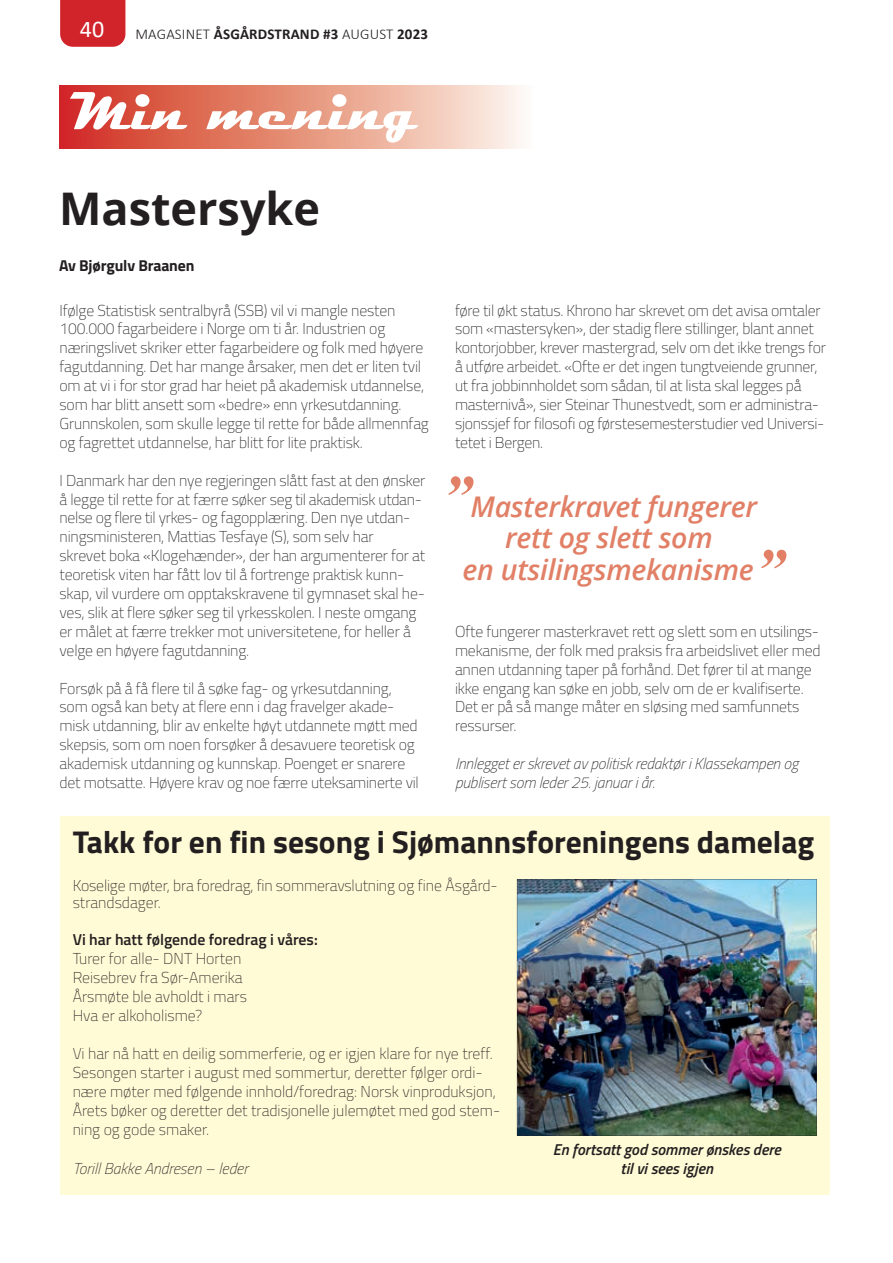
<style>
.page{position:relative;width:893px;height:1263px;background:#fff}
.page>*{position:absolute;margin:0;border:0;box-sizing:border-box;transform-origin:0 0}
.t1{font:700 54px "Magneto";color:#fff}
.t2{font:700 45px "Open Sans";color:#231f20}
.t3{font:700 31.5px "Titillium Web";color:#231f20}
.t4{font:italic 600 28.5px "Open Sans";letter-spacing:-.01em;color:#e18066}
.t5{font:24px "Calibri";color:#fff}
.t6{font:200 15.75px/18.9px "Titillium Web";letter-spacing:-.01em;color:#231f20}
.t7{font:italic 200 15.75px/18.9px "Titillium Web";letter-spacing:-.01em;color:#231f20}
.t8{font:italic 600 15.75px/18.9px "Titillium Web";color:#231f20;text-align:center}
.t9{font:600 15.75px "Titillium Web";color:#231f20}
.t10{font:700 15.75px "Titillium Web";letter-spacing:-.01em;color:#231f20}
.t11{font:700 15px "Calibri";letter-spacing:.01em;color:#231f20}
.s1{font-weight:300}
.s2{font-family:"Times New Roman";font-weight:700;font-size:60px}
</style>
<div class="page">
<div style="left:60px;top:0;width:65px;height:47px;background:#d1232a"></div>
<svg style="left:60px;top:85px;width:462px;height:64px;background:#e58e7c"></svg>
<div style="left:60px;top:816px;width:769px;height:379px;background:#fffbd6"></div>
<img style="left:517px;top:879px;width:300px;height:256px">
<h3 class="t5" style="left:80px;top:13px;width:26px">40</h3>
<p class="t11" style="left:135px;top:23px;width:294px"><span class="s1">MAGASINET</span> ÅSGÅRDSTRAND #3 <span class="s1">AUGUST</span> 2023</p>
<h1 class="t1" style="left:70px;top:80px;width:349px">Min mening</h1>
<h2 class="t2" style="left:59px;top:177px;width:263px">Mastersyke</h2>
<p class="t10" style="left:59px;top:253px;width:137px">Av Bjørgulv Braanen</p>
<p class="t6" style="left:60px;top:300px;width:371px">Ifølge Statistisk sentralbyrå (SSB) vil vi mangle nesten 100.000 fagarbeidere i Norge om ti år. Industrien og næringslivet skriker etter fagarbeidere og folk med høyere fagutdanning. Det har mange årsaker, men det er liten tvil om at vi i for stor grad har heiet på akademisk utdannelse, som har blitt ansett som «bedre» enn yrkesutdanning.<br>Grunnskolen, som skulle legge til rette for både allmennfag og fagrettet utdannelse, har blitt for lite praktisk.</p>
<p class="t6" style="left:60px;top:470px;width:367px">I Danmark har den nye regjeringen slått fast at den ønsker å legge til rette for at færre søker seg til akademisk utdan&shy;nelse og flere til yrkes- og fagopplæring. Den nye utdan&shy;ningsministeren, Mattias Tesfaye (S), som selv har<br>skrevet boka «Klogehænder», der han argumenterer for at teoretisk viten har fått lov til å fortrenge praktisk kunn&shy;skap, vil vurdere om opptakskravene til gymnaset skal he&shy;ves, slik at flere søker seg til yrkesskolen. I neste omgang er målet at færre trekker mot universitetene, for heller å velge en høyere fagutdanning.</p>
<p class="t6" style="left:60px;top:678px;width:361px">Forsøk på å få flere til å søke fag- og yrkesutdanning, som også kan bety at flere enn i dag fravelger akade&shy;misk utdanning, blir av enkelte høyt utdannete møtt med skepsis, som om noen forsøker å desavuere teoretisk og akademisk utdanning og kunnskap. Poenget er snarere det motsatte. Høyere krav og noe færre uteksaminerte vil</p>
<p class="t6" style="left:455px;top:300px;width:372px">føre til økt status. Khrono har skrevet om det avisa omtaler som «mastersyken», der stadig flere stillinger, blant annet kontorjobber, krever mastergrad, selv om det ikke trengs for å utføre arbeidet. «Ofte er det ingen tungtveiende grunner, ut fra jobbinnholdet som sådan, til at lista skal legges på masternivå», sier Steinar Thunestvedt, som er administra&shy;sjonssjef for filosofi og førstesemesterstudier ved Universi&shy;tetet i Bergen.</p>
<h3 class="t4" style="left:441px;top:487px;width:317px"><span class="s2">”</span>Masterkravet fungerer</h3>
<h3 class="t4" style="left:505px;top:518px;width:209px">rett og slett som</h3>
<h3 class="t4" style="left:463px;top:550px;width:323px">en utsilingsmekanisme<span class="s2">”</span></h3>
<p class="t6" style="left:455px;top:621px;width:367px">Ofte fungerer masterkravet rett og slett som en utsilings&shy;mekanisme, der folk med praksis fra arbeidslivet eller med annen utdanning taper på forhånd. Det fører til at mange ikke engang kan søke en jobb, selv om de er kvalifiserte.<br>Det er på så mange måter en sløsing med samfunnets ressurser.</p>
<p class="t7" style="left:455px;top:753px;width:345px">Innlegget er skrevet av politisk redaktør i Klassekampen og publisert som leder 25. januar i år.</p>
<h3 class="t3" style="left:73px;top:818px;width:743px">Takk for en fin sesong i Sjømannsforeningens damelag</h3>
<p class="t6" style="left:73px;top:876px;width:427px;line-height:16.6px">Koselige møter, bra foredrag, fin sommeravslutning og fine Åsgård&shy;strandsdager.</p>
<p class="t9" style="left:73px;top:928px;width:247px">Vi har hatt følgende foredrag i våres:</p>
<p class="t6" style="left:73px;top:949px;width:176px">Turer for alle- DNT Horten<br>Reisebrev fra Sør-Amerika<br>Årsmøte ble avholdt i mars<br>Hva er alkoholisme?</p>
<p class="t6" style="left:73px;top:1043px;width:429px">Vi har nå hatt en deilig sommerferie, og er igjen klare for nye treff.<br>Sesongen starter i august med sommertur, deretter følger ordi&shy;nære møter med følgende innhold/foredrag: Norsk vinproduksjon, Årets bøker og deretter det tradisjonelle julemøtet med god stem&shy;ning og gode smaker.</p>
<p class="t7" style="left:73px;top:1158px;width:177px">Torill Bakke Andresen – leder</p>
<p class="t8" style="left:553px;top:1139px;width:230px">En fortsatt god sommer ønskes dere til vi sees igjen</p>
</div>
